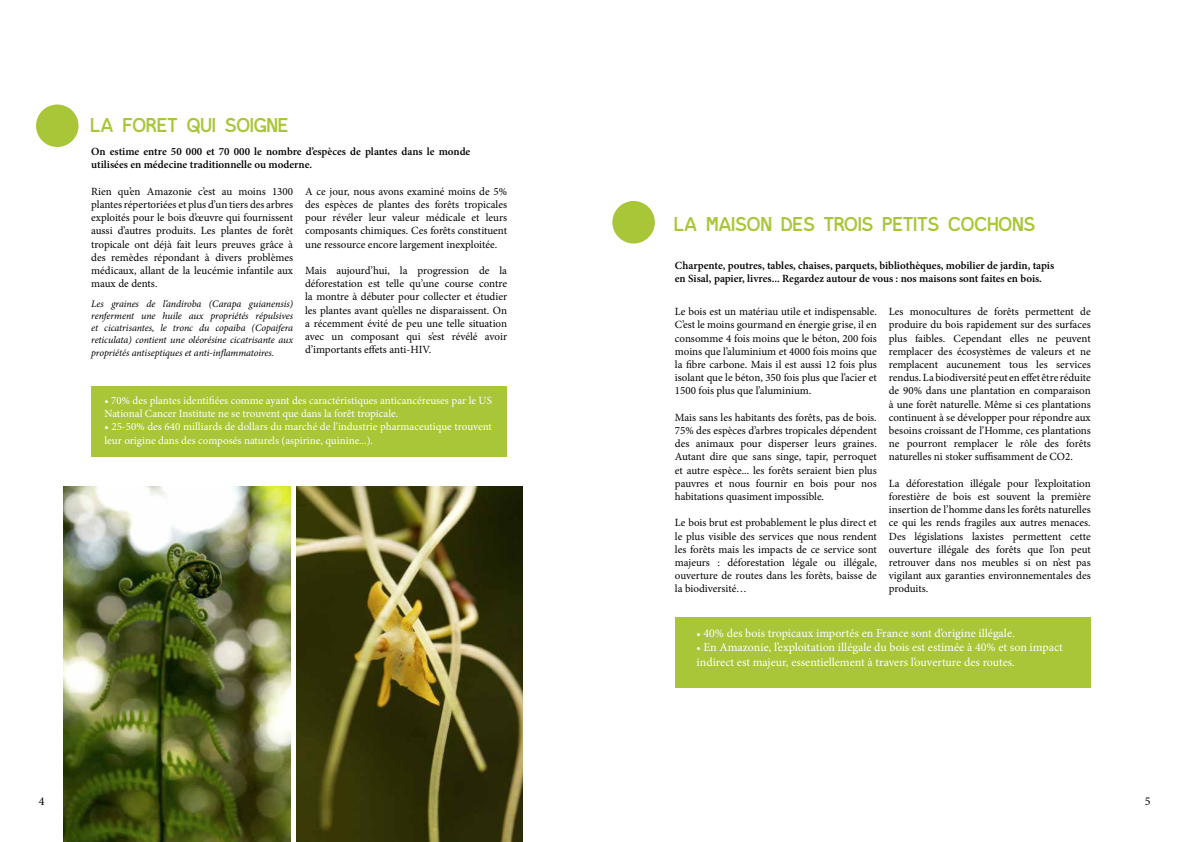
<style>
.page{position:relative;width:1191px;height:842px;background:#fff}
.page>*{position:absolute;margin:0;border:0;box-sizing:border-box;transform-origin:0 0}
.t1{font:20px "Ishotthe Serif";letter-spacing:.02em;color:#a9c638}
.t2{font:12px/14.4px "Minion Pro";color:#fff}
.t3{font:12px "Minion Pro";color:#000}
.t4{font:11px/13.2px "Minion Pro";color:#000;text-align:justify}
.t5{font:11px/13.2px "Minion Pro";color:#fff}
.t6{font:600 11px/13.2px "Minion Pro";color:#000}
.t7{font:italic 10px/12px "Minion Pro";letter-spacing:-.01em;color:#000;text-align:justify}
.s1{font-size:11px}
</style>
<div class="page">
<div style="left:91px;top:386px;width:416px;height:70px;background:#a9c638"></div>
<div style="left:675px;top:617px;width:415px;height:71px;background:#a9c638"></div>
<img style="left:64px;top:486px;width:226px;height:356px">
<img style="left:296px;top:486px;width:226px;height:356px">
<div style="left:36px;top:105px;width:43px;height:42px;background:#a9c638;border-radius:50%"></div>
<div style="left:612px;top:201px;width:43px;height:42px;background:#a9c638;border-radius:50%"></div>
<h1 class="t1" style="left:91px;top:114px;width:199px">LA FORET QUI SOIGNE</h1>
<p class="t6" style="left:91px;top:145px;width:381px">On estime entre 50 000 et 70 000 le nombre d’espèces de plantes dans le monde utilisées en médecine traditionnelle ou moderne.</p>
<p class="t4" style="left:91px;top:185px;width:203px">Rien qu’en Amazonie c’est au moins 1300 plantes répertoriées et plus d’un tiers des arbres exploités pour le bois d’œuvre qui fournissent aussi d’autres produits. Les plantes de forêt tropicale ont déjà fait leurs preuves grâce à des remèdes répondant à divers problèmes médicaux, allant de la leucémie infantile aux maux de dents.</p>
<p class="t4" style="left:305px;top:185px;width:203px">A ce jour, nous avons examiné moins de 5% des espèces de plantes des forêts tropicales pour révéler leur valeur médicale et leurs composants chimiques. Ces forêts constituent une ressource encore largement inexploitée.</p>
<p class="t4" style="left:305px;top:264px;width:203px">Mais aujourd’hui, la progression de la déforestation est telle qu’une course contre la montre à débuter pour collecter et étudier les plantes avant qu’elles ne disparaissent. On a récemment évité de peu une telle situation avec un composant qui s’est révélé avoir d’importants effets anti-HIV.</p>
<p class="t7" style="left:91px;top:298px;width:203px">Les graines de l’andiroba (Carapa guianensis) renferment une huile aux propriétés répulsives et cicatrisantes, le tronc du copaiba (Copaifera reticulata) contient une oléorésine cicatrisante aux</p>
<p class="t7" style="left:91px;top:347px;width:184px">propriétés antiseptiques et anti-inflammatoires.</p>
<p class="t5" style="left:104px;top:394px;width:389px">• 70% des plantes identifiées comme ayant des caractéristiques anticancéreuses par le US<br>National Cancer Institute ne se trouvent que dans la forêt tropicale.</p>
<p class="t5" style="left:104px;top:420px;width:389px">• 25-50% des 640 milliards de dollars du marché de l’industrie pharmaceutique trouvent leur origine dans des composés naturels (aspirine, quinine...).</p>
<h1 class="t1" style="left:675px;top:213px;width:362px">LA MAISON DES TROIS PETITS COCHONS</h1>
<p class="t6" style="left:675px;top:259px;width:381px">Charpente, poutres, tables, chaises, parquets, bibliothèques, mobilier de jardin, tapis en Sisal, papier, livres... Regardez autour de vous : nos maisons sont faites en bois.</p>
<p class="t4" style="left:675px;top:305px;width:203px">Le bois est un matériau utile et indispensable.<br>C’est le moins gourmand en énergie grise, il en consomme 4 fois moins que le béton, 200 fois moins que l’aluminium et 4000 fois moins que la fibre carbone. Mais il est aussi 12 fois plus isolant que le béton, 350 fois plus que l’acier et 1500 fois plus que l’aluminium.</p>
<p class="t4" style="left:675px;top:411px;width:203px">Mais sans les habitants des forêts, pas de bois.<br>75% des espèces d’arbres tropicales dépendent des animaux pour disperser leurs graines.<br>Autant dire que sans singe, tapir, perroquet et autre espèce... les forêts seraient bien plus pauvres et nous fournir en bois pour nos habitations quasiment impossible.</p>
<p class="t4" style="left:675px;top:516px;width:203px">Le bois brut est probablement le plus direct et le plus visible des services que nous rendent les forêts mais les impacts de ce service sont majeurs : déforestation légale ou illégale, ouverture de routes dans les forêts, baisse de la biodiversité…</p>
<p class="t4" style="left:889px;top:305px;width:203px">Les monocultures de forêts permettent de produire du bois rapidement sur des surfaces plus faibles. Cependant elles ne peuvent remplacer des écosystèmes de valeurs et ne remplacent aucunement tous les services rendus. La biodiversité peut en effet être réduite de 90% dans une plantation en comparaison à une forêt naturelle. Même si ces plantations continuent à se développer pour répondre aux besoins croissant de l’Homme, ces plantations ne pourront remplacer le rôle des forêts naturelles ni stoker suffisamment de CO2.</p>
<p class="t4" style="left:889px;top:477px;width:203px">La déforestation illégale pour l’exploitation forestière de bois est souvent la première insertion de l’homme dans les forêts naturelles ce qui les rends fragiles aux autres menaces.<br>Des législations laxistes permettent cette ouverture illégale des forêts que l’on peut retrouver dans nos meubles si on n’est pas vigilant aux garanties environnementales des produits.</p>
<p class="t2" style="left:696px;top:626px;width:320px"><span class="s1">•</span> 40% des bois tropicaux importés en France sont d’origine illégale.</p>
<p class="t2" style="left:696px;top:640px;width:368px"><span class="s1">•</span> En Amazonie, l’exploitation illégale du bois est estimée à 40% et son impact indirect est majeur, essentiellement à travers l’ouverture des routes.</p>
<p class="t3" style="left:39px;top:793px;width:7px">4</p>
<p class="t3" style="left:1144px;top:793px;width:7px">5</p>
</div>
